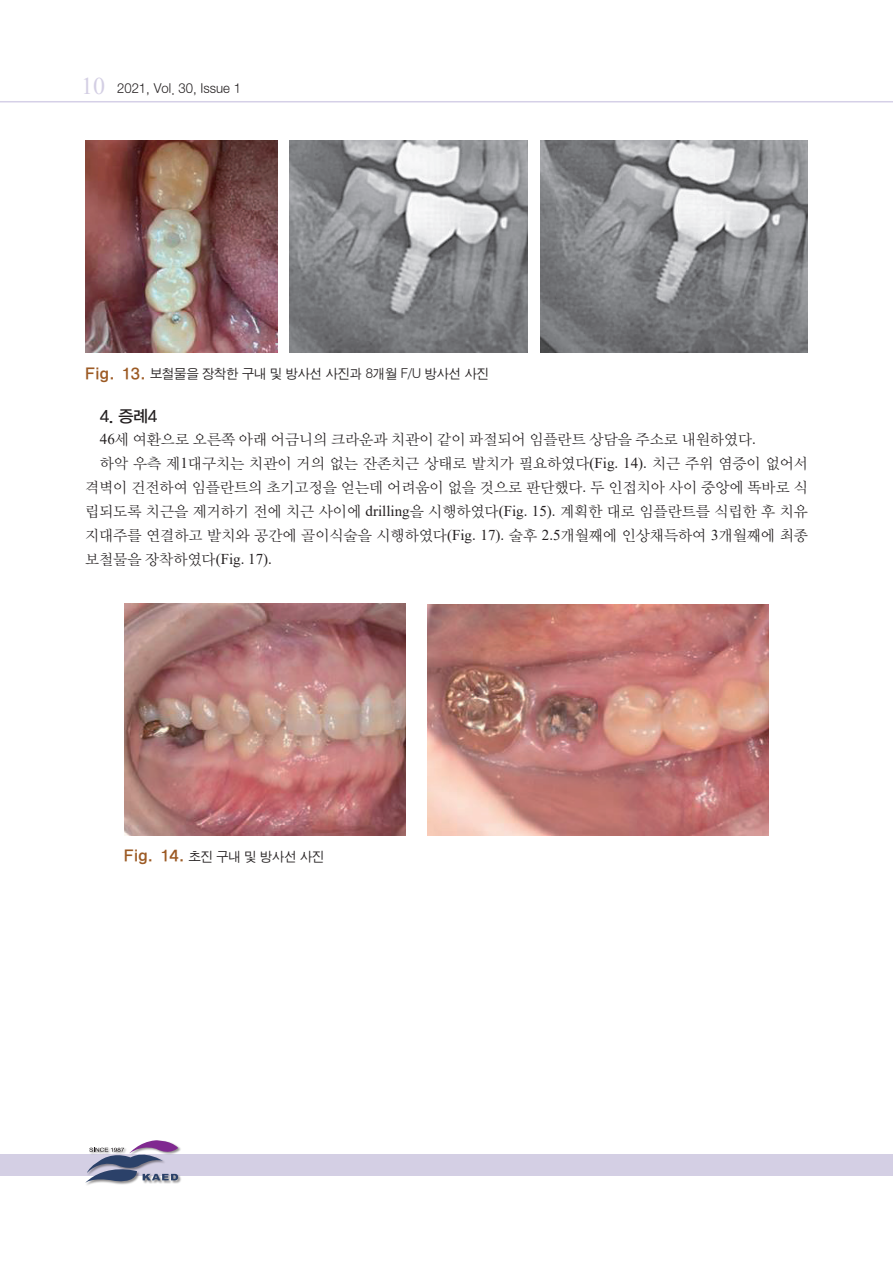
<style>
.page{position:relative;width:893px;height:1263px;background:#fff}
.page>*{position:absolute;margin:0;border:0;box-sizing:border-box;transform-origin:0 0}
.t1{font:16.5px "YDIYGO330";color:#231f20}
.t2{font:15px "YDIY Mj O320";color:#231f20}
.t3{font:13.5px "Sand Jg";letter-spacing:-.005em;color:#231f20}
.s1{font-family:"Times New Roman";font-size:24px;color:#d4cfe4}
.s2{font-family:"Tae Utum";font-size:16.2px;color:#9c5a24}
.s3{font-family:"Times New Roman"}
</style>
<div class="page">
<hr style="left:0;top:101px;width:893px;height:1px;background:#d5d0e7">
<div style="left:0;top:1154px;width:893px;height:21px;background:#d4cfe4"></div>
<div style="left:85px;top:1140px;width:96px;height:46px;background:#231f20;opacity:.5"></div>
<svg style="left:85px;top:1140px;width:93px;height:44px"></svg>
<img style="left:540px;top:140px;width:267px;height:213px">
<img style="left:86px;top:140px;width:191px;height:212px">
<img style="left:290px;top:140px;width:238px;height:213px">
<img style="left:124px;top:604px;width:281px;height:232px">
<img style="left:428px;top:604px;width:341px;height:232px">
<p class="t3" style="left:81px;top:82px;width:161px"><span class="s1">10</span> 2021, Vol. 30, Issue 1</p>
<p class="t3" style="left:86px;top:367px;width:405px"><span class="s2">Fig. 13.</span> 보철물을 장착한 구내 및 방사선 사진과 8개월 F/U 방사선 사진</p>
<p class="t1" style="left:100px;top:407px;width:59px">4. 증례4</p>
<p class="t2" style="left:100px;top:432px;width:657px"><span class="s3">46</span>세 여환으로 오른쪽 아래 어금니의 크라운과 치관이 같이 파절되어 임플란트 상담을 주소로 내원하였다<span class="s3">.</span></p>
<p class="t2" style="left:100px;top:456px;width:710px">하악 우측 제<span class="s3">1</span>대구치는 치관이 거의 없는 잔존치근 상태로 발치가 필요하였다<span class="s3">(Fig. 14).</span> 치근 주위 염증이 없어서</p>
<p class="t2" style="left:85px;top:480px;width:724px">격벽이 건전하여 임플란트의 초기고정을 얻는데 어려움이 없을 것으로 판단했다<span class="s3">.</span> 두 인접치아 사이 중앙에 똑바로 식</p>
<p class="t2" style="left:85px;top:504px;width:724px">립되도록 치근을 제거하기 전에 치근 사이에 <span class="s3">drilling</span>을 시행하였다<span class="s3">(Fig. 15).</span> 계획한 대로 임플란트를 식립한 후 치유</p>
<p class="t2" style="left:85px;top:528px;width:724px">지대주를 연결하고 발치와 공간에 골이식술을 시행하였다<span class="s3">(Fig. 17).</span> 술후 <span class="s3">2.5</span>개월째에 인상채득하여 <span class="s3">3</span>개월째에 최종</p>
<p class="t2" style="left:85px;top:552px;width:188px">보철물을 장착하였다<span class="s3">(Fig. 17).</span></p>
<p class="t3" style="left:124px;top:849px;width:202px"><span class="s2">Fig. 14.</span> 초진 구내 및 방사선 사진</p>
</div>
